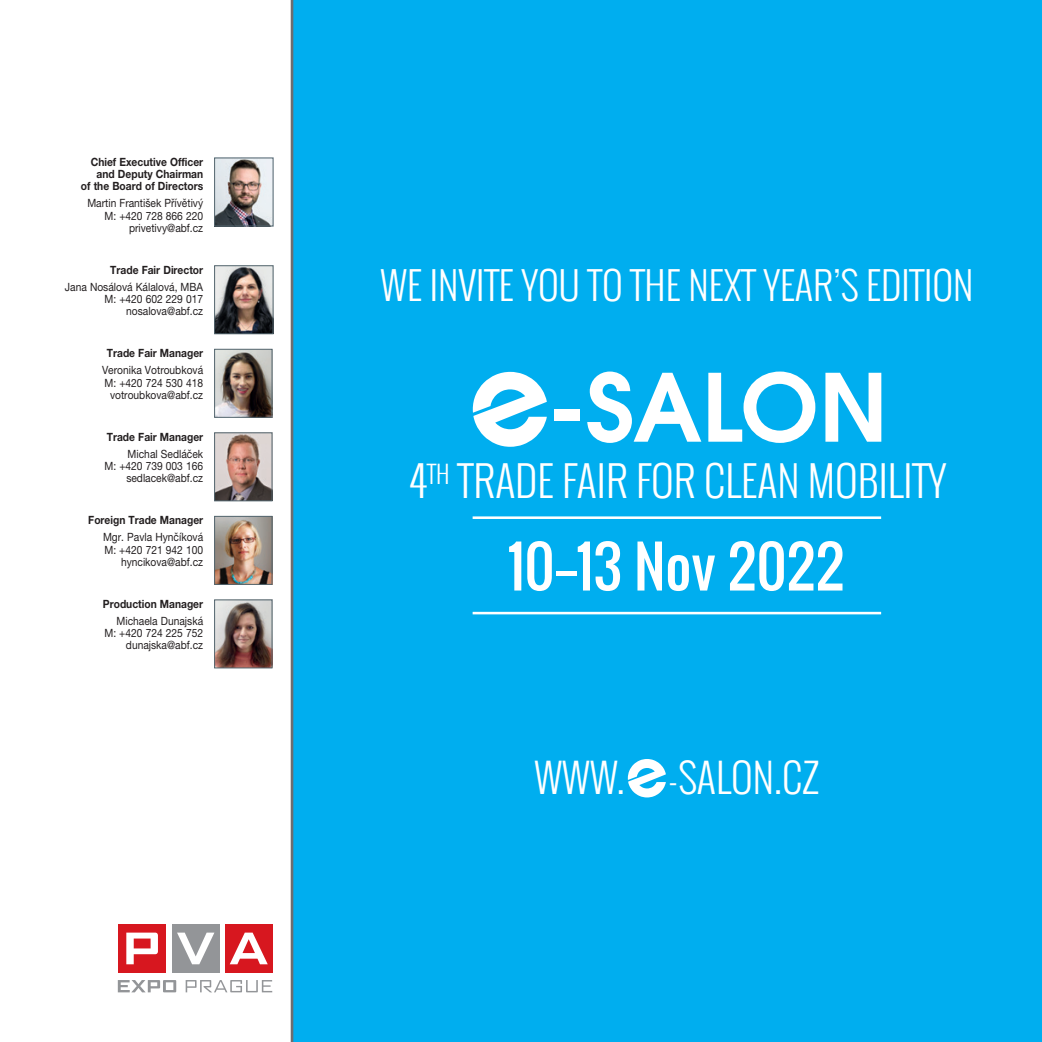
<style>
.page{position:relative;width:1042px;height:1042px;background:#fff}
.page>*{position:absolute;margin:0;border:0;box-sizing:border-box;transform-origin:0 0}
.t1{font:56px "Oswald";letter-spacing:.005em;color:#fff}
.t2{font:300 42px "Oswald";color:#fff}
.t3{font:300 40.25px "Oswald";color:#fff}
.t4{font:300 38.5px "Oswald";color:#fff}
.t5{font:11.38px/12.2px "Helvetica Neue LT Pro";color:#231f20;text-align:right;scale:.9 1}
.t6{font:700 11.38px/12.2px "Helvetica Neue LT Pro";color:#231f20;text-align:right;scale:.9 1}
</style>
<div class="page">
<div style="left:292px;top:0;width:750px;height:1042px;background:#00aeef"></div>
<img style="left:216px;top:267px;width:55px;height:65px">
<div style="left:214px;top:265px;width:59px;height:69px;border:1px solid #53656e"></div>
<img style="left:216px;top:160px;width:55px;height:64px">
<div style="left:214px;top:158px;width:59px;height:68px;border:1px solid #53656e"></div>
<img style="left:216px;top:518px;width:54px;height:65px">
<div style="left:214px;top:516px;width:58px;height:69px;border:1px solid #53656e"></div>
<img style="left:216px;top:601px;width:54px;height:65px">
<div style="left:214px;top:599px;width:58px;height:69px;border:1px solid #53656e"></div>
<img style="left:216px;top:434px;width:54px;height:65px">
<div style="left:214px;top:432px;width:58px;height:69px;border:1px solid #53656e"></div>
<img style="left:216px;top:351px;width:54px;height:65px">
<div style="left:214px;top:349px;width:58px;height:69px;border:1px solid #53656e"></div>
<hr style="left:291px;top:0;width:2px;height:1042px;background:#6c6d70">
<div style="left:554px;top:409px;width:25px;height:11px;background:#fff"></div>
<svg style="left:587px;top:371px;width:114px;height:72px"></svg>
<svg style="left:708px;top:371px;width:107px;height:72px"></svg>
<svg style="left:825px;top:373px;width:56px;height:69px"></svg>
<svg style="left:473px;top:372px;width:74px;height:75px"></svg>
<hr style="left:472px;top:516px;width:409px;height:3px;background:#fff">
<hr style="left:472px;top:612px;width:409px;height:2px;background:#fff">
<svg style="left:628px;top:759px;width:38px;height:38px"></svg>
<div style="left:118px;top:924px;width:48px;height:49px;background:#d7171f"></div>
<div style="left:172px;top:924px;width:48px;height:49px;background:#939598"></div>
<div style="left:225px;top:924px;width:48px;height:49px;background:#d7171f"></div>
<svg style="left:126px;top:932px;width:32px;height:32px"></svg>
<svg style="left:177px;top:932px;width:37px;height:32px"></svg>
<svg style="left:230px;top:932px;width:38px;height:32px"></svg>
<svg style="left:118px;top:980px;width:58px;height:12px"></svg>
<svg style="left:186px;top:980px;width:86px;height:12px"></svg>
<p class="t6" style="left:81px;top:155px;width:137px">Chief Executive Officer and Deputy Chairman<br>of the Board of Directors</p>
<p class="t5" style="left:87px;top:197px;width:130px">Martin František Přívětivý<br>M: +420 728 866 220 privetivy@abf.cz</p>
<p class="t6" style="left:110px;top:263px;width:105px">Trade Fair Director</p>
<p class="t5" style="left:65px;top:281px;width:155px">Jana Nosálová Kálalová, MBA<br>M: +420 602 229 017 nosalova@abf.cz</p>
<p class="t6" style="left:107px;top:347px;width:109px">Trade Fair Manager</p>
<p class="t5" style="left:102px;top:364px;width:114px">Veronika Votroubková<br>M: +420 724 530 418 votroubkova@abf.cz</p>
<p class="t6" style="left:107px;top:430px;width:109px">Trade Fair Manager</p>
<p class="t5" style="left:104px;top:447px;width:111px">Michal Sedláček<br>M: +420 739 003 166 sedlacek@abf.cz</p>
<p class="t6" style="left:88px;top:513px;width:129px">Foreign Trade Manager</p>
<p class="t5" style="left:103px;top:531px;width:113px">Mgr. Pavla Hynčíková<br>M: +420 721 942 100 hyncikova@abf.cz</p>
<p class="t6" style="left:103px;top:597px;width:113px">Production Manager</p>
<p class="t5" style="left:104px;top:614px;width:111px">Michaela Dunajská<br>M: +420 724 225 752 dunajska@abf.cz</p>
<h3 class="t4" style="left:380px;top:257px;width:594px">WE INVITE YOU TO THE NEXT YEAR’S EDITION</h3>
<h2 class="t2" style="left:410px;top:450px;width:538px">4<sup>TH</sup> TRADE FAIR FOR CLEAN MOBILITY</h2>
<h1 class="t1" style="left:507px;top:524px;width:338px">10−13 Nov 2022</h1>
<h3 class="t3" style="left:534px;top:748px;width:286px">WWW. -SALON.CZ</h3>
</div>
